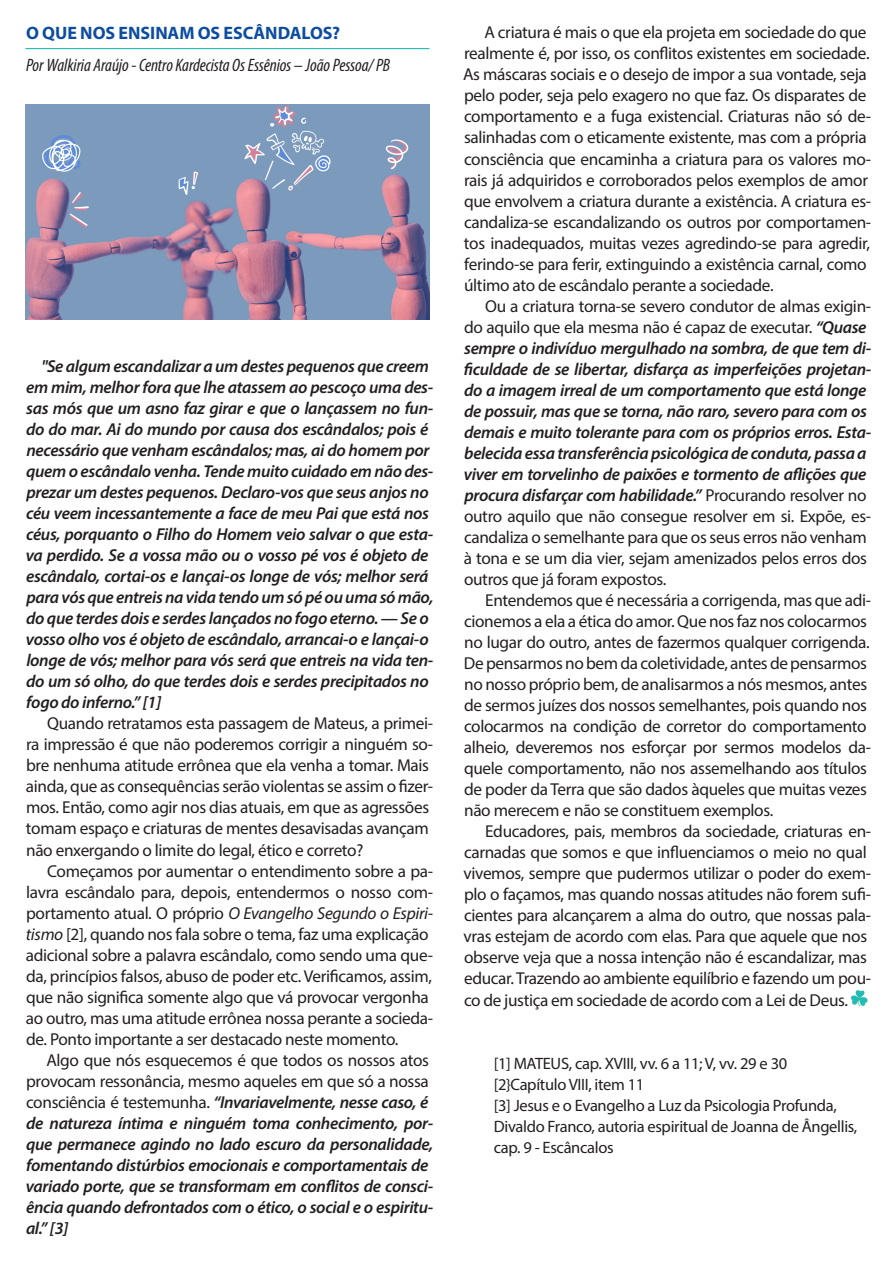
<style>
.page{position:relative;width:893px;height:1276px;background:#fff}
.page>*{position:absolute;margin:0;border:0;box-sizing:border-box;transform-origin:0 0}
.t1{font:italic condensed 18px "Myriad Pro";letter-spacing:-.005em;color:#231f20}
.t2{font:700 18px "Myriad Pro";letter-spacing:-.005em;color:#0d4da1}
.texto{font:17.25px/21px "Myriad Pro";letter-spacing:-.02em;color:#231f20}
.texto-2{font:italic 600 17.25px/21px "Myriad Pro";letter-spacing:-.02em;color:#231f20}
.texto-3{font:16.5px/21px "Myriad Pro";letter-spacing:-.02em;color:#231f20}
.s1{font-style:italic}
.s2{font-weight:400;font-style:normal}
</style>
<div class="page">
<svg style="left:851px;top:990px;width:16px;height:16px"></svg>
<hr style="left:26px;top:48px;width:403px;height:1px;background:#22bcb3">
<img style="left:26px;top:104px;width:403px;height:215px">
<p class="t2" style="left:26px;top:21px;width:315px">O QUE NOS ENSINAM OS ESCÂNDALOS?</p>
<p class="t1" style="left:26px;top:54px;width:365px">Por Walkiria Araújo - Centro Kardecista Os Essênios – João Pessoa/ PB</p>
<p class="texto-2" style="left:26px;top:356px;width:409px;text-indent:15px">"Se algum escandalizar a um destes pequenos que creem em mim, melhor fora que lhe atassem ao pescoço uma des&shy;sas mós que um asno faz girar e que o lançassem no fun&shy;do do mar. Ai do mundo por causa dos escândalos; pois é necessário que venham escândalos; mas, ai do homem por quem o escândalo venha. Tende muito cuidado em não des&shy;prezar um destes pequenos. Declaro-vos que seus anjos no céu veem incessantemente a face de meu Pai que está nos céus, porquanto o Filho do Homem veio salvar o que esta&shy;va perdido. Se a vossa mão ou o vosso pé vos é objeto de escândalo, cortai-os e lançai-os longe de vós; melhor será para vós que entreis na vida tendo um só pé ou uma só mão, do que terdes dois e serdes lançados no fogo eterno. — Se o vosso olho vos é objeto de escândalo, arrancai-o e lançai-o longe de vós; melhor para vós será que entreis na vida ten&shy;do um só olho, do que terdes dois e serdes precipitados no fogo do inferno.” [1]</p>
<p class="texto" style="left:26px;top:713px;width:409px;text-indent:21px">Quando retratamos esta passagem de Mateus, a primei&shy;ra impressão é que não poderemos corrigir a ninguém so&shy;bre nenhuma atitude errônea que ela venha a tomar. Mais ainda, que as consequências serão violentas se assim o fizer&shy;mos. Então, como agir nos dias atuais, em que as agressões tomam espaço e criaturas de mentes desavisadas avançam não enxergando o limite do legal, ético e correto?</p>
<p class="texto" style="left:26px;top:860px;width:409px;text-indent:21px">Começamos por aumentar o entendimento sobre a pa&shy;lavra escândalo para, depois, entendermos o nosso com&shy;portamento atual. O próprio <span class="s1">O Evangelho Segundo o Espiri&shy;tismo</span> [2], quando nos fala sobre o tema, faz uma explicação adicional sobre a palavra escândalo, como sendo uma que&shy;da, princípios falsos, abuso de poder etc. Verificamos, assim, que não significa somente algo que vá provocar vergonha ao outro, mas uma atitude errônea nossa perante a socieda&shy;de. Ponto importante a ser destacado neste momento.</p>
<p class="texto-2" style="left:26px;top:1049px;width:409px;text-indent:21px"><span class="s2">Algo que nós esquecemos é que todos os nossos atos provocam ressonância, mesmo aqueles em que só a nossa consciência é testemunha.</span> “Invariavelmente, nesse caso, é de natureza íntima e ninguém toma conhecimento, por&shy;que permanece agindo no lado escuro da personalidade, fomentando distúrbios emocionais e comportamentais de variado porte, que se transformam em conflitos de consci&shy;ência quando defrontados com o ético, o social e o espiritu&shy;al.” [3]</p>
<p class="texto" style="left:463px;top:22px;width:409px;text-indent:21px">A criatura é mais o que ela projeta em sociedade do que realmente é, por isso, os conflitos existentes em sociedade.<br>As máscaras sociais e o desejo de impor a sua vontade, seja pelo poder, seja pelo exagero no que faz. Os disparates de comportamento e a fuga existencial. Criaturas não só de&shy;salinhadas com o eticamente existente, mas com a própria consciência que encaminha a criatura para os valores mo&shy;rais já adquiridos e corroborados pelos exemplos de amor que envolvem a criatura durante a existência. A criatura es&shy;candaliza-se escandalizando os outros por comportamen&shy;tos inadequados, muitas vezes agredindo-se para agredir, ferindo-se para ferir, extinguindo a existência carnal, como último ato de escândalo perante a sociedade.</p>
<p class="texto-2" style="left:464px;top:295px;width:409px;text-indent:21px"><span class="s2">Ou a criatura torna-se severo condutor de almas exigin&shy;do aquilo que ela mesma não é capaz de executar.</span> “Quase sempre o indivíduo mergulhado na sombra, de que tem di&shy;ficuldade de se libertar, disfarça as imperfeições projetan&shy;do a imagem irreal de um comportamento que está longe de possuir, mas que se torna, não raro, severo para com os demais e muito tolerante para com os próprios erros. Esta&shy;belecida essa transferência psicológica de conduta, passa a viver em torvelinho de paixões e tormento de aflições que procura disfarçar com habilidade.” <span class="s2">Procurando resolver no outro aquilo que não consegue resolver em si. Expõe, es&shy;candaliza o semelhante para que os seus erros não venham à tona e se um dia vier, sejam amenizados pelos erros dos outros que já foram expostos.</span></p>
<p class="texto" style="left:464px;top:589px;width:409px;text-indent:21px">Entendemos que é necessária a corrigenda, mas que adi&shy;cionemos a ela a ética do amor. Que nos faz nos colocarmos no lugar do outro, antes de fazermos qualquer corrigenda.<br>De pensarmos no bem da coletividade, antes de pensarmos no nosso próprio bem, de analisarmos a nós mesmos, antes de sermos juízes dos nossos semelhantes, pois quando nos colocarmos na condição de corretor do comportamento alheio, deveremos nos esforçar por sermos modelos da&shy;quele comportamento, não nos assemelhando aos títulos de poder da Terra que são dados àqueles que muitas vezes não merecem e não se constituem exemplos.</p>
<p class="texto" style="left:464px;top:820px;width:409px;text-indent:22px">Educadores, pais, membros da sociedade, criaturas en&shy;carnadas que somos e que influenciamos o meio no qual vivemos, sempre que pudermos utilizar o poder do exem&shy;plo o façamos, mas quando nossas atitudes não forem sufi&shy;cientes para alcançarem a alma do outro, que nossas pala&shy;vras estejam de acordo com elas. Para que aquele que nos observe veja que a nossa intenção não é escandalizar, mas educar. Trazendo ao ambiente equilíbrio e fazendo um pou&shy;co de justiça em sociedade de acordo com a Lei de Deus.</p>
<p class="texto-3" style="left:494px;top:1053px;width:295px">[1] MATEUS, cap. XVIII, vv. 6 a 11; V, vv. 29 e 30</p>
<p class="texto-3" style="left:494px;top:1074px;width:152px">[2}Capítulo VIII, item 11</p>
<p class="texto-3" style="left:494px;top:1095px;width:365px">[3] Jesus e o Evangelho a Luz da Psicologia Profunda,<br>Divaldo Franco, autoria espiritual de Joanna de Ângellis, cap. 9 - Escâncalos</p>
</div>
